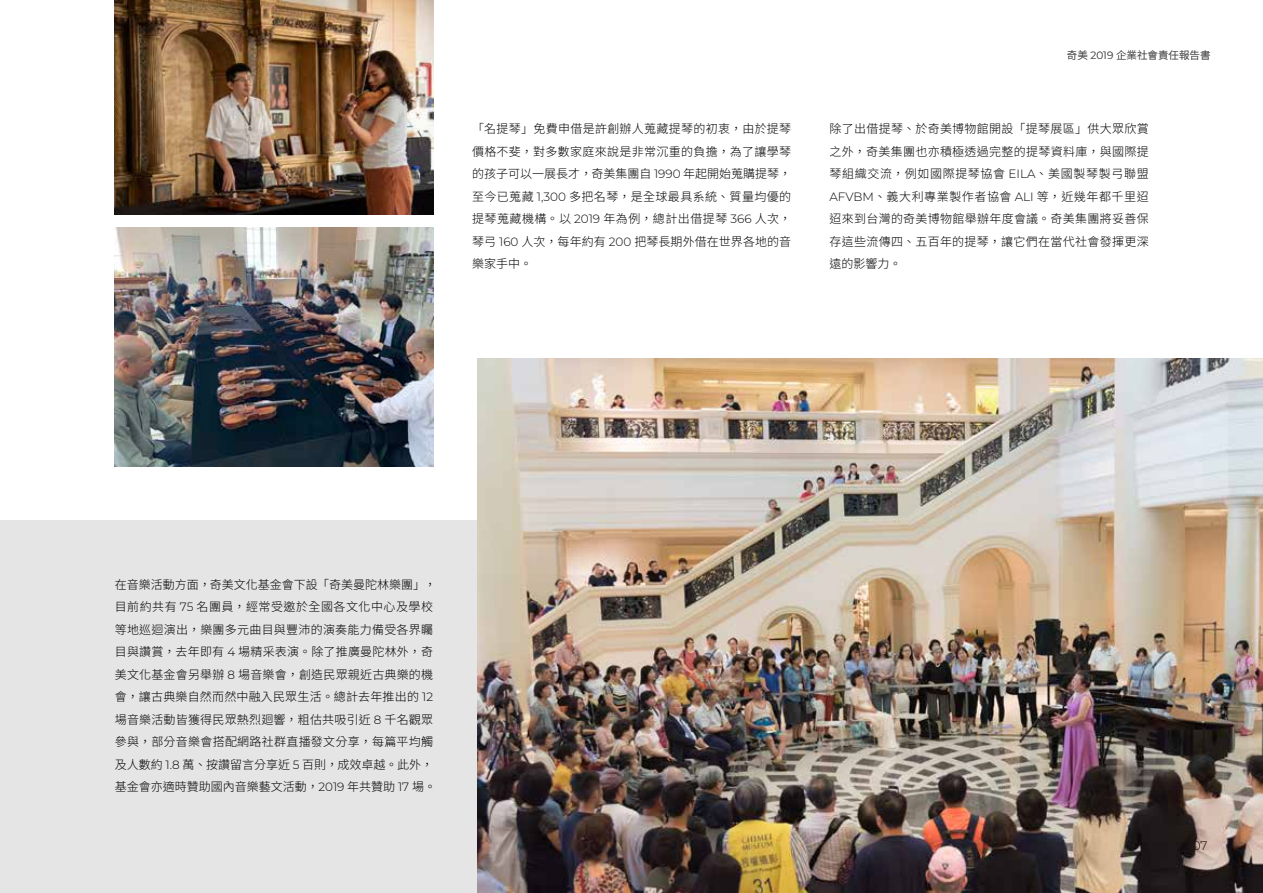
<style>
.page{position:relative;width:1263px;height:893px;background:#fff}
.page>*{position:absolute;margin:0;border:0;box-sizing:border-box;transform-origin:0 0}
.t1{font:300 12px/22.5px "Source Han Sans TC";letter-spacing:.02em;color:#000;text-align:justify}
.t2{font:200 12px "Montserrat";color:#231916}
.t3{font:300 10.5px "Source Han Sans TC";color:#4d4d4d}
.s1{font-family:"Montserrat"}
</style>
<div class="page">
<div style="left:0;top:521px;width:1263px;height:372px;background:#e5e5e5"></div>
<img style="left:115px;top:0;width:318px;height:214px">
<img style="left:115px;top:227px;width:318px;height:240px">
<img style="left:477px;top:358px;width:786px;height:535px">
<p class="t3" style="left:1067px;top:49px;width:145px">奇美 <span class="s1">2019</span> 企業社會責任報告書</p>
<p class="t1" style="left:472px;top:118px;width:321px">「名提琴」免費申借是許創辦人蒐藏提琴的初衷，由於提琴價格不斐，對多數家庭來說是非常沉重的負擔，為了讓學琴的孩子可以一展長才，奇美集團自 <span class="s1">1990</span> 年起開始蒐購提琴，至今已蒐藏 <span class="s1">1,300</span> 多把名琴，是全球最具系統、質量均優的提琴蒐藏機構。以 <span class="s1">2019</span> 年為例，總計出借提琴 <span class="s1">366</span> 人次，琴弓 <span class="s1">160</span> 人次，每年約有 <span class="s1">200</span> 把琴長期外借在世界各地的音樂家手中。</p>
<p class="t1" style="left:829px;top:118px;width:321px">除了出借提琴、於奇美博物館開設「提琴展區」供大眾欣賞之外，奇美集團也亦積極透過完整的提琴資料庫，與國際提琴組織交流，例如國際提琴協會 <span class="s1">EILA</span>、美國製琴製弓聯盟<span class="s1">AFVBM</span>、義大利專業製作者協會 <span class="s1">ALI</span> 等，近幾年都千里迢迢來到台灣的奇美博物館舉辦年度會議。奇美集團將妥善保存這些流傳四、五百年的提琴，讓它們在當代社會發揮更深遠的影響力。</p>
<p class="t1" style="left:115px;top:573px;width:323px;text-align:left">在音樂活動方面，奇美文化基金會下設「奇美曼陀林樂團」，目前約共有 <span class="s1">75</span> 名團員，經常受邀於全國各文化中心及學校等地巡迴演出，樂團多元曲目與豐沛的演奏能力備受各界矚目與讚賞，去年即有 <span class="s1">4</span> 場精采表演。除了推廣曼陀林外，奇美文化基金會另舉辦 <span class="s1">8</span> 場音樂會，創造民眾親近古典樂的機會，讓古典樂自然而然中融入民眾生活。總計去年推出的 <span class="s1">12</span>場音樂活動皆獲得民眾熱烈廻響，粗估共吸引近 <span class="s1">8</span> 千名觀眾參與，部分音樂會搭配網路社群直播發文分享，每篇平均觸及人數約 <span class="s1">1.8</span> 萬、按讚留言分享近 <span class="s1">5</span> 百則，成效卓越。此外，基金會亦適時贊助國內音樂藝文活動，<span class="s1">2019</span> 年共贊助 <span class="s1">17</span> 場。</p>
<p class="t2" style="left:1189px;top:838px;width:20px">107</p>
</div>
